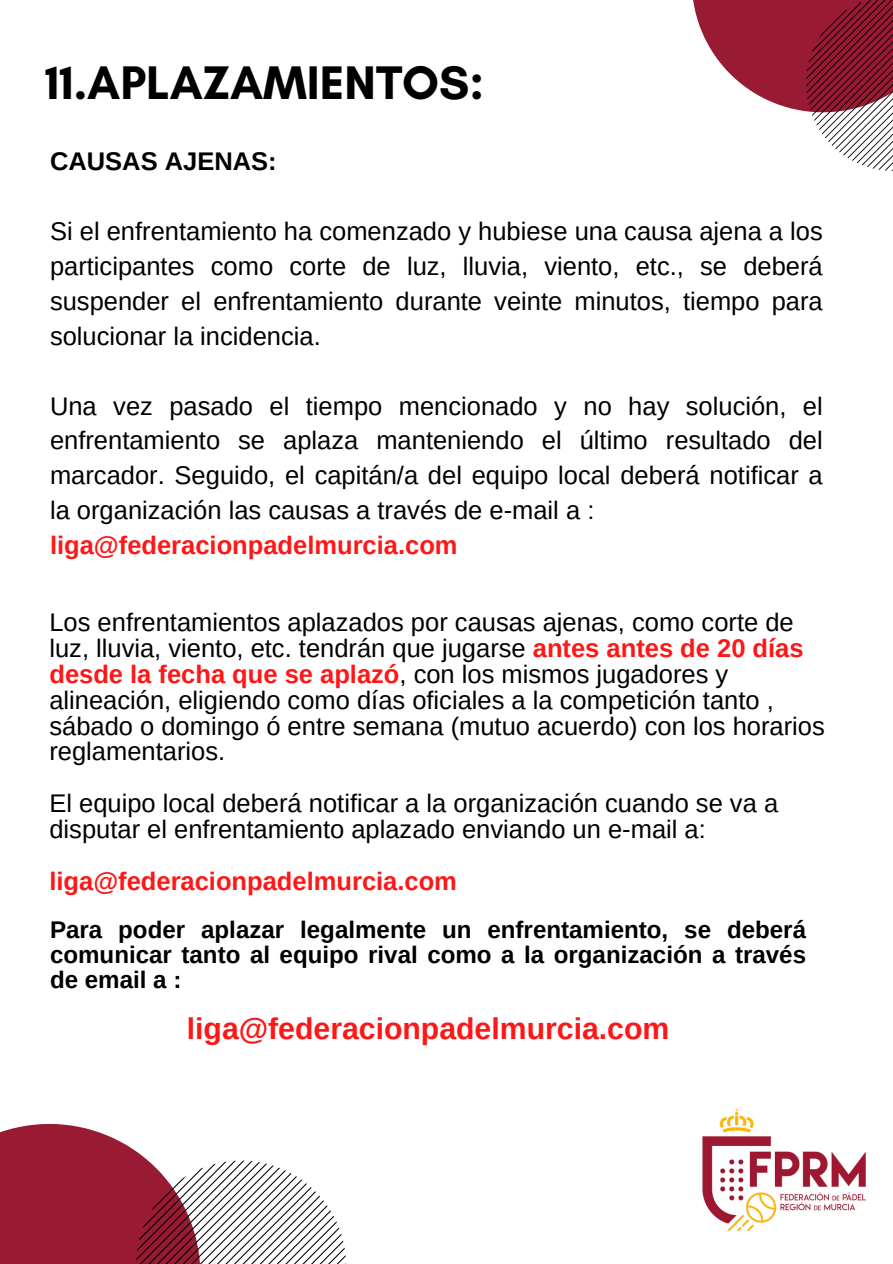
<style>
.page{position:relative;width:893px;height:1264px;background:#fff}
.page>*{position:absolute;margin:0;border:0;box-sizing:border-box;transform-origin:0 0}
.t1{font:700 48px "Glacial Indifference";color:#000}
.t2{font:700 30.15px "Arimo";color:#ff1616}
.t3{font:25.5px/25.8px "Arimo";color:#000}
.t4{font:700 25.5px "Arimo";color:#ff1616}
.t5{font:700 25.5px "Arimo";color:#000}
.t6{font:700 24.15px/24.8px "Arimo";color:#000;text-align:justify}
.s1{font-weight:700;color:#ff1616}
</style>
<div class="page">
<svg style="left:693px;top:0;width:113px;height:112px;fill:#991b33"></svg>
<svg style="left:806px;top:0;width:86px;height:171px"></svg>
<div style="left:0;top:1124px;width:147px;height:139px;background:#991b33"></div>
<svg style="left:136px;top:1160px;width:210px;height:104px"></svg>
<img style="left:702px;top:1109px;width:164px;height:123px">
<h1 class="t1" style="left:45px;top:54px;width:440px">11.APLAZAMIENTOS:</h1>
<p class="t5" style="left:50px;top:147px;width:228px">CAUSAS AJENAS:</p>
<p class="t3" style="left:50px;top:214px;width:774px;line-height:34.8px;text-align:justify">Si el enfrentamiento ha comenzado y hubiese una causa ajena a los participantes como corte de luz, lluvia, viento, etc., se deberá suspender el enfrentamiento durante veinte minutos, tiempo para solucionar la incidencia.</p>
<p class="t3" style="left:50px;top:388px;width:774px;line-height:34.8px;text-align:justify">Una vez pasado el tiempo mencionado y no hay solución, el enfrentamiento se aplaza manteniendo el último resultado del marcador. Seguido, el capitán/a del equipo local deberá notificar a la organización las causas a través de e-mail a :</p>
<p class="t4" style="left:50px;top:531px;width:409px">liga@federacionpadelmurcia.com</p>
<p class="t3" style="left:49px;top:609px;width:777px">Los enfrentamientos aplazados por causas ajenas, como corte de luz, lluvia, viento, etc. tendrán que jugarse <span class="s1">antes antes de 20 días desde la fecha que se aplazó</span>, con los mismos jugadores y alineación, eligiendo como días oficiales a la competición tanto , sábado o domingo ó entre semana (mutuo acuerdo) con los horarios reglamentarios.</p>
<p class="t3" style="left:49px;top:790px;width:730px">El equipo local deberá notificar a la organización cuando se va a disputar el enfrentamiento aplazado enviando un e-mail a:</p>
<p class="t4" style="left:49px;top:866px;width:409px">liga@federacionpadelmurcia.com</p>
<p class="t6" style="left:50px;top:917px;width:757px">Para poder aplazar legalmente un enfrentamiento, se deberá comunicar tanto al equipo rival como a la organización a través de email a :</p>
<p class="t2" style="left:187px;top:1012px;width:484px">liga@federacionpadelmurcia.com</p>
</div>
